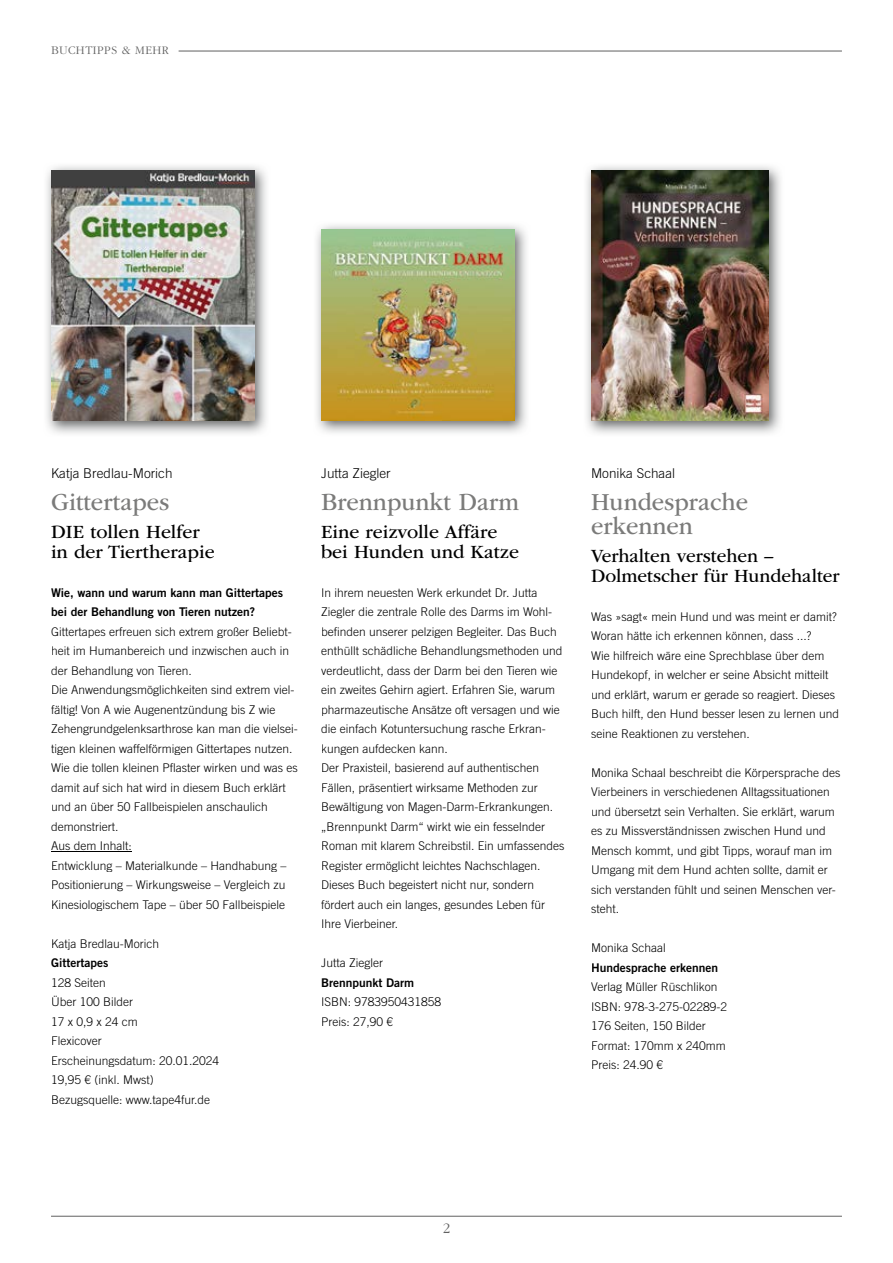
<style>
.page{position:relative;width:893px;height:1263px;background:#fff}
.page>*{position:absolute;margin:0;border:0;box-sizing:border-box;transform-origin:0 0}
.t1{font:25.5px/24px "ITC Garamond Std";color:#7b7b7a;scale:.95 1}
.t2{font:19.5px/19.5px "ITC Garamond Std";color:#000}
.t3{font:300 15px "ITC Garamond Std";color:#606060}
.t4{font:300 13.5px "Trade Gothic LT Std";color:#000}
.t5{font:300 12px/19.5px "Trade Gothic LT Std";color:#000}
.t6{font:12px/19.5px "Trade Gothic LT Std Bd 2";color:#000}
.t7{font:300 12px "ITC Garamond Std";letter-spacing:.04em;color:#606060}
</style>
<div class="page">
<hr style="left:179px;top:51px;width:663px;height:1px;background:#606060">
<hr style="left:51px;top:1216px;width:791px;height:1px;background:#606060">
<hr style="left:51px;top:851px;width:81px;height:1px;background:#000">
<img style="left:46px;top:166px;width:221px;height:268px">
<img style="left:51px;top:170px;width:203px;height:251px">
<img style="left:316px;top:225px;width:211px;height:208px">
<img style="left:321px;top:229px;width:194px;height:192px">
<img style="left:586px;top:166px;width:195px;height:268px">
<img style="left:591px;top:170px;width:178px;height:251px">
<p class="t7" style="left:51px;top:44px;width:119px">BUCHTIPPS &amp; MEHR</p>
<p class="t4" style="left:51px;top:465px;width:123px">Katja Bredlau-Morich</p>
<h1 class="t1" style="left:51px;top:490px;width:126px">Gittertapes</h1>
<h2 class="t2" style="left:51px;top:522px;width:165px">DIE tollen Helfer in der Tiertherapie</h2>
<p class="t6" style="left:51px;top:582px;width:234px">Wie, wann und warum kann man Gittertapes bei der Behandlung von Tieren nutzen?</p>
<p class="t5" style="left:51px;top:621px;width:248px">Gittertapes erfreuen sich extrem großer Beliebt&shy;heit im Humanbereich und inzwischen auch in der Behandlung von Tieren.<br>Die Anwendungsmöglichkeiten sind extrem viel&shy;fältig! Von A wie Augenentzündung bis Z wie Zehen grundgelenksarthrose kan man die vielsei&shy;tigen kleinen waffelförmigen Gittertapes nutzen.<br>Wie die tollen kleinen Pflaster wirken und was es damit auf sich hat wird in diesem Buch erklärt und an über 50 Fallbeispielen anschaulich demon striert.<br>Aus dem Inhalt:<br>Entwicklung – Materialkunde – Handhabung – Positionierung – Wirkungsweise – Vergleich zu Kinesiologischem Tape – über 50 Fallbeispiele</p>
<p class="t5" style="left:51px;top:933px;width:109px">Katja Bredlau-Morich</p>
<p class="t6" style="left:51px;top:953px;width:59px">Gittertapes</p>
<p class="t5" style="left:51px;top:972px;width:170px">128 Seiten<br>Über 100 Bilder<br>17 x 0,9 x 24 cm<br>Flexicover<br>Erscheinungsdatum: 20.01.2024<br>19,95 € (inkl. Mwst)<br>Bezugsquelle: www.tape4fur.de</p>
<p class="t4" style="left:321px;top:465px;width:71px">Jutta Ziegler</p>
<h1 class="t1" style="left:321px;top:490px;width:210px">Brennpunkt Darm</h1>
<h2 class="t2" style="left:321px;top:522px;width:199px">Eine reizvolle Affäre bei Hunden und Katze</h2>
<p class="t5" style="left:321px;top:582px;width:245px">In ihrem neuesten Werk erkundet Dr. Jutta Ziegler die zentrale Rolle des Darms im Wohl&shy;befinden unserer pelzigen Begleiter. Das Buch enthüllt schädliche Behandlungsmethoden und verdeutlicht, dass der Darm bei den Tieren wie ein zweites Gehirn agiert. Erfahren Sie, warum pharmazeutische Ansätze oft versagen und wie die einfach Kotuntersuchung rasche Erkran&shy;kungen aufdecken kann.<br>Der Praxisteil, basierend auf authentischen Fällen, präsentiert wirksame Methoden zur Bewältigung von Magen-Darm-Erkrankungen. „Brennpunkt Darm“ wirkt wie ein fesselnder Roman mit klarem Schreibstil. Ein umfassendes Register ermöglicht leichtes Nachschlagen.<br>Dieses Buch begeistert nicht nur, sondern fördert auch ein langes, gesundes Leben für Ihre Vierbeiner.</p>
<p class="t5" style="left:321px;top:953px;width:64px">Jutta Ziegler</p>
<p class="t6" style="left:321px;top:972px;width:95px">Brennpunkt Darm</p>
<p class="t5" style="left:321px;top:992px;width:122px">ISBN: 9783950431858<br>Preis: 27,90 €</p>
<p class="t4" style="left:591px;top:465px;width:86px">Monika Schaal</p>
<h1 class="t1" style="left:591px;top:490px;width:167px">Hundesprache erkennen</h1>
<h2 class="t2" style="left:591px;top:546px;width:250px">Verhalten verstehen –<br>Dolmetscher für Hundehalter</h2>
<p class="t5" style="left:591px;top:606px;width:250px">Was »sagt« mein Hund und was meint er damit?<br>Woran hätte ich erkennen können, dass ...?<br>Wie hilfreich wäre eine Sprechblase über dem Hundekopf, in welcher er seine Absicht mitteilt und erklärt, warum er gerade so reagiert. Dieses Buch hilft, den Hund besser lesen zu lernen und seine Reaktionen zu verstehen.</p>
<p class="t5" style="left:591px;top:762px;width:251px">Monika Schaal beschreibt die Körpersprache des Vierbeiners in verschiedenen Alltagssituationen und übersetzt sein Verhalten. Sie erklärt, warum es zu Missverständnissen zwischen Hund und Mensch kommt, und gibt Tipps, worauf man im Umgang mit dem Hund achten sollte, damit er sich verstanden fühlt und seinen Menschen ver&shy;steht.</p>
<p class="t5" style="left:591px;top:938px;width:76px">Monika Schaal</p>
<p class="t6" style="left:591px;top:957px;width:129px">Hundesprache erkennen</p>
<p class="t5" style="left:591px;top:977px;width:138px">Verlag Müller Rüschlikon<br>ISBN: 978-3-275-02289-2<br>176 Seiten, 150 Bilder<br>Format: 170mm x 240mm<br>Preis: 24.90 €</p>
<p class="t3" style="left:443px;top:1220px;width:9px">2</p>
</div>
